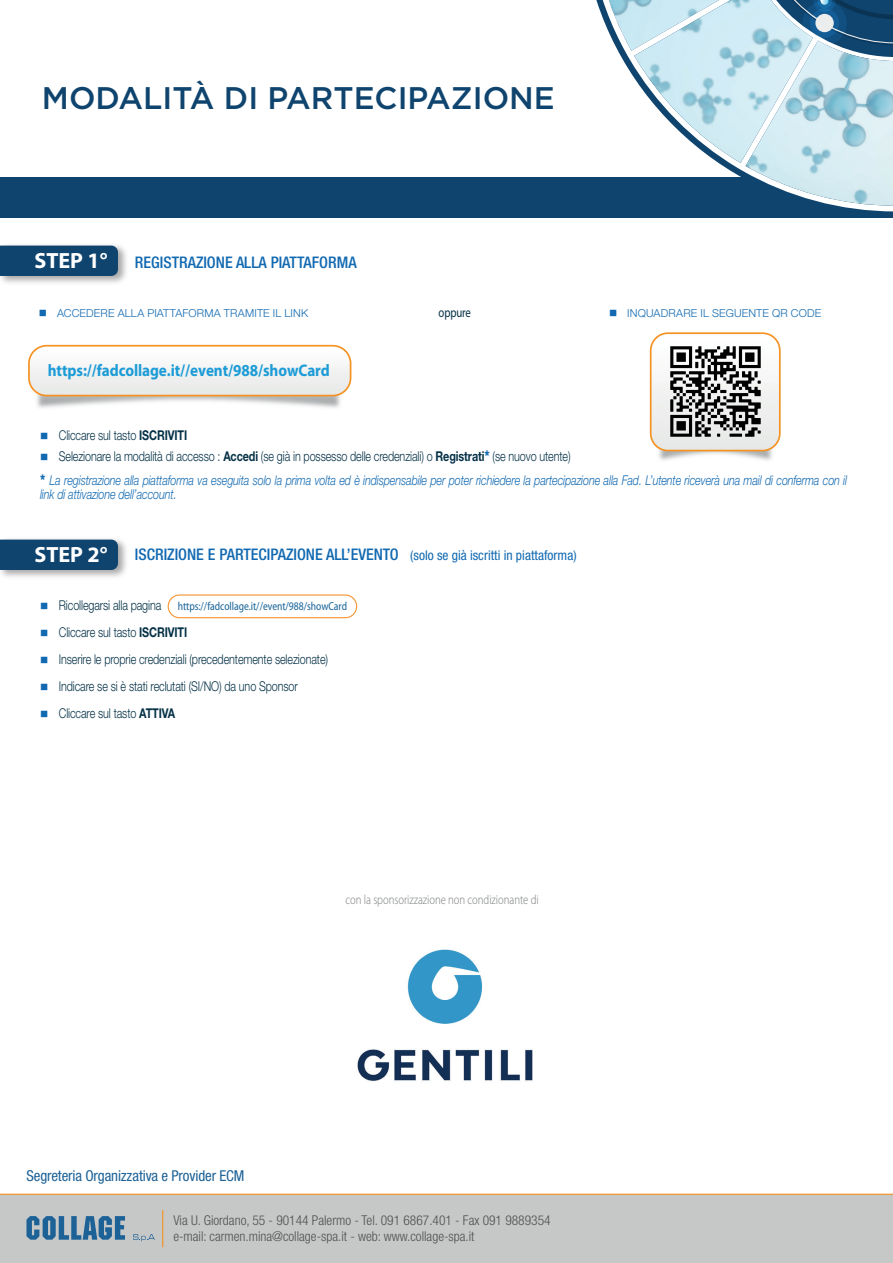
<style>
.page{position:relative;width:893px;height:1263px;background:#fff}
.page>*{position:absolute;margin:0;border:0;box-sizing:border-box;transform-origin:0 0}
.t1{font:500 31.2px "Gotham";color:#0f446e}
.t2{font:700 22.05px "Myriad Pro";color:#fff}
.t3{font:700 16.8px "Myriad Pro";letter-spacing:-.005em;color:#1c9cd7;scale:.9 1}
.t4{font:500 condensed 16.05px "Helvetica Neue LT Std";color:#1169b1}
.t5{font:condensed 15px "Helvetica Neue LT Std";letter-spacing:-.01em;color:#1d6297}
.t6{font:italic 300 13.5px/24px "Helvetica Neue LT Std";letter-spacing:-.01em;color:#1169b1;scale:.8 1}
.t7{font:300 13.5px "Helvetica Neue LT Std";letter-spacing:-.01em;color:#053147;scale:.8 1}
.t8{font:300 condensed 13.5px/16.2px "Helvetica Neue LT Std";color:#4f5252}
.t9{font:13.5px "Myriad Pro";letter-spacing:-.01em;color:#053147;scale:.8 1}
.t10{font:300 semi-condensed 13.2px "Myriad Pro";letter-spacing:-.005em;color:#7c7f80;scale:.9 1}
.t11{font:semi-condensed 11.7px "Myriad Pro";letter-spacing:-.005em;color:#176399;scale:.9 1}
.t12{font:300 10.95px "Helvetica Neue LT Std";letter-spacing:.02em;color:#1169b1}
.s1{color:#1169b1}
.s2{font-weight:700}
.s3{font-style:normal;color:#053147}
.s4{font-weight:700;font-style:normal;color:#053147}
.s5{font-weight:800;font-style:normal;font-size:15px}
.s6{font-weight:400;font-size:13.5px}
</style>
<div class="page">
<img style="left:357px;top:949px;width:176px;height:132px">
<img style="left:0;top:245px;width:126px;height:38px">
<div style="left:0;top:246px;width:118px;height:30px;background:#0f446e"></div>
<img style="left:649px;top:372px;width:124px;height:89px">
<svg style="left:168px;top:594px;width:189px;height:24px"></svg>
<img style="left:28px;top:344px;width:324px;height:64px">
<svg style="left:29px;top:346px;width:322px;height:50px"></svg>
<div style="left:28px;top:345px;width:323px;height:51px;border:2px solid #f59222;border-radius:18px"></div>
<svg style="left:651px;top:336px;width:127px;height:114px"></svg>
<div style="left:650px;top:332px;width:131px;height:119px;border:2px solid #f59222;border-radius:17px"></div>
<div style="left:0;top:1194px;width:893px;height:69px;background:#c6c7c7"></div>
<svg style="left:26px;top:1216px;width:99px;height:24px"></svg>
<svg style="left:133px;top:1234px;width:22px;height:7px"></svg>
<hr style="left:162px;top:1210px;width:1px;height:37px;background:#f59222">
<hr style="left:0;top:1194px;width:893px;height:1px;background:#f59222">
<img style="left:0;top:539px;width:126px;height:38px">
<div style="left:0;top:540px;width:118px;height:30px;background:#0f446e"></div>
<div style="left:0;top:178px;width:893px;height:40px;background:#0f446e"></div>
<svg style="left:593px;top:0;width:300px;height:211px"></svg>
<img style="left:634px;top:0;width:120px;height:163px">
<img style="left:745px;top:41px;width:148px;height:165px">
<svg style="left:754px;top:0;width:139px;height:45px;background:#5c87a5"></svg>
<img style="left:657px;top:333px;width:117px;height:117px">
<h1 class="t1" style="left:42px;top:77px;width:514px">MODALITÀ DI PARTECIPAZIONE</h1>
<h2 class="t2" style="left:34px;top:246px;width:75px">STEP 1°</h2>
<p class="t4" style="left:135px;top:252px;width:223px">REGISTRAZIONE ALLA PIATTAFORMA</p>
<p class="t12" style="left:39px;top:307px;width:271px">■ ACCEDERE ALLA PIATTAFORMA TRAMITE IL LINK</p>
<p class="t12" style="left:609px;top:307px;width:214px">■ INQUADRARE IL SEGUENTE QR CODE</p>
<p class="t9" style="left:438px;top:304px;width:42px">oppure</p>
<p class="t3" style="left:48px;top:360px;width:315px">https://fadcollage.it//event/988/showCard</p>
<p class="t7" style="left:40px;top:427px;width:186px"><span class="s1">■</span> Cliccare sul tasto <span class="s2">ISCRIVITI</span></p>
<p class="t6" style="left:40px;top:444px;width:1010px">■ <span class="s3">Selezionare la modalità di accesso :</span> <span class="s4">Accedi</span> <span class="s3">(se già in possesso delle credenziali) o</span> <span class="s4">Registrati</span><span class="s5">*</span> <span class="s3">(se nuovo utente)<br></span><span class="s5">*</span> La registrazione alla piattaforma va eseguita solo la prima volta ed è indispensabile per poter richiedere la partecipazione alla Fad. L’utente riceverà una mail di conferma con il</p>
<p class="t6" style="left:40px;top:482px;width:172px">link di attivazione dell’account.</p>
<h2 class="t2" style="left:34px;top:540px;width:75px">STEP 2°</h2>
<p class="t4" style="left:135px;top:544px;width:443px">ISCRIZIONE E PARTECIPAZIONE ALL’EVENTO <span class="s6">(solo se già iscritti in piattaforma)</span></p>
<p class="t7" style="left:40px;top:597px;width:153px"><span class="s1">■</span> Ricollegarsi alla pagina</p>
<p class="t7" style="left:40px;top:624px;width:186px"><span class="s1">■</span> Cliccare sul tasto <span class="s2">ISCRIVITI</span></p>
<p class="t7" style="left:40px;top:651px;width:361px"><span class="s1">■</span> Inserire le proprie credenziali (precedentemente selezionate)</p>
<p class="t7" style="left:40px;top:678px;width:324px"><span class="s1">■</span> Indicare se si è stati reclutati (SI/NO) da uno Sponsor</p>
<p class="t7" style="left:40px;top:705px;width:171px"><span class="s1">■</span> Cliccare sul tasto <span class="s2">ATTIVA</span></p>
<p class="t11" style="left:178px;top:599px;width:190px">https://fadcollage.it//event/988/showCard</p>
<p class="t10" style="left:345px;top:892px;width:216px">con la sponsorizzazione non condizionante di</p>
<p class="t5" style="left:26px;top:1167px;width:219px">Segreteria Organizzativa e Provider ECM</p>
<p class="t8" style="left:173px;top:1212px;width:379px">Via U. Giordano, 55 - 90144 Palermo - Tel. 091 6867.401 - Fax 091 9889354 e-mail: carmen.mina@collage-spa.it - web: www.collage-spa.it</p>
</div>
